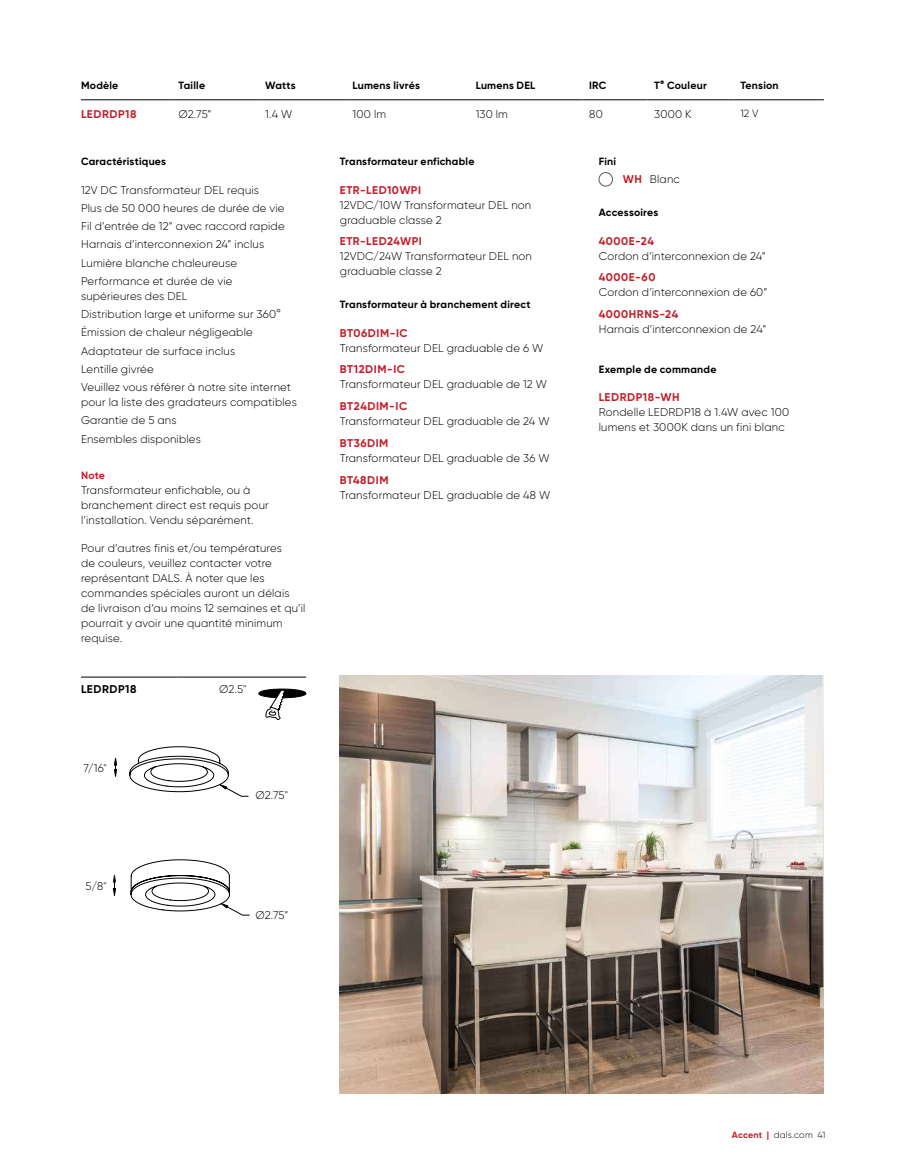
<style>
.page{position:relative;width:905px;height:1175px;background:#fff}
.page>*{position:absolute;margin:0;border:0;box-sizing:border-box;transform-origin:0 0}
.t1{font:300 11.25px/18.3px "Gilroy";letter-spacing:.015em;color:#000}
.t2{font:700 11.25px "Gilroy";letter-spacing:.045em;color:#c31f2a}
.t3{font:700 11.25px "Gilroy";letter-spacing:.045em;color:#000}
.t4{font:700 10.5px "Gilroy";letter-spacing:.02em;color:#000}
.t5{font:700 10.5px "Gilroy";color:#c31f2a}
.t6{font:300 10.5px "Gilroy";color:#000}
.t7{font:300 9px "Gilroy";letter-spacing:.02em;color:#000}
.s1{font-weight:700;color:#c31f2a}
</style>
<div class="page">
<div style="left:599px;top:172px;width:13px;height:14px;border:1px solid #58595b;border-radius:50%"></div>
<hr style="left:81px;top:99px;width:91px;height:1px;background:#000">
<hr style="left:172px;top:99px;width:86px;height:1px;background:#000">
<hr style="left:258px;top:99px;width:88px;height:1px;background:#000">
<hr style="left:346px;top:99px;width:123px;height:1px;background:#000">
<hr style="left:469px;top:99px;width:113px;height:1px;background:#000">
<hr style="left:582px;top:99px;width:65px;height:1px;background:#000">
<hr style="left:647px;top:99px;width:86px;height:1px;background:#000">
<hr style="left:733px;top:99px;width:91px;height:1px;background:#000">
<hr style="left:81px;top:677px;width:96px;height:1px;background:#000">
<hr style="left:177px;top:677px;width:129px;height:1px;background:#000">
<svg style="left:258px;top:688px;width:49px;height:32px"></svg>
<svg style="left:114px;top:757px;width:3px;height:20px"></svg>
<svg style="left:129px;top:746px;width:120px;height:51px"></svg>
<svg style="left:113px;top:874px;width:3px;height:22px"></svg>
<svg style="left:130px;top:859px;width:120px;height:56px"></svg>
<img style="left:340px;top:675px;width:484px;height:418px">
<p class="t4" style="left:81px;top:80px;width:39px">Modèle</p>
<p class="t4" style="left:178px;top:80px;width:28px">Taille</p>
<p class="t4" style="left:265px;top:80px;width:32px">Watts</p>
<p class="t4" style="left:352px;top:80px;width:69px">Lumens livrés</p>
<p class="t4" style="left:475px;top:80px;width:61px">Lumens DEL</p>
<p class="t4" style="left:589px;top:80px;width:19px">IRC</p>
<p class="t4" style="left:654px;top:80px;width:54px">T° Couleur</p>
<p class="t4" style="left:740px;top:80px;width:40px">Tension</p>
<p class="t2" style="left:81px;top:108px;width:57px">LEDRDP18</p>
<p class="t1" style="left:178px;top:105px;width:35px">Ø2.75”</p>
<p class="t1" style="left:265px;top:105px;width:29px">1.4 W</p>
<p class="t1" style="left:352px;top:105px;width:35px">100 lm</p>
<p class="t1" style="left:475px;top:105px;width:34px">130 lm</p>
<p class="t1" style="left:589px;top:105px;width:15px">80</p>
<p class="t1" style="left:654px;top:105px;width:39px">3000 K</p>
<p class="t6" style="left:740px;top:108px;width:20px">12 V</p>
<p class="t4" style="left:81px;top:156px;width:87px">Caractéristiques</p>
<p class="t1" style="left:81px;top:180px;width:205px">12V DC Transformateur DEL requis<br>Plus de 50 000 heures de durée de vie Fil d’entrée de 12” avec raccord rapide Harnais d’interconnexion 24” inclus Lumière blanche chaleureuse Performance et durée de vie</p>
<p class="t1" style="left:81px;top:287px;width:211px">supérieures des DEL<br>Distribution large et uniforme sur 360°<br>Émission de chaleur négligeable<br>Adaptateur de surface inclus<br>Lentille givrée<br>Veuillez vous référer à notre site internet</p>
<p class="t1" style="left:81px;top:393px;width:217px">pour la liste des gradateurs compatibles<br>Garantie de 5 ans<br>Ensembles disponibles</p>
<p class="t5" style="left:81px;top:470px;width:26px">Note</p>
<p class="t1" style="left:81px;top:482px;width:189px;line-height:15px">Transformateur enfichable, ou à branchement direct est requis pour l’installation. Vendu séparément.</p>
<p class="t1" style="left:81px;top:541px;width:226px;line-height:15px">Pour d’autres finis et/ou températures<br>de couleurs, veuillez contacter votre représentant DALS. À noter que les commandes spéciales auront un délais de livraison d’au moins 12 semaines et qu’il pourrait y avoir une quantité minimum requise.</p>
<p class="t3" style="left:81px;top:683px;width:57px">LEDRDP18</p>
<p class="t1" style="left:83px;top:759px;width:25px">7/16"</p>
<p class="t1" style="left:86px;top:876px;width:23px">5/8"</p>
<p class="t1" style="left:219px;top:679px;width:29px">Ø2.5"</p>
<p class="t1" style="left:255px;top:785px;width:34px">Ø2.75"</p>
<p class="t1" style="left:255px;top:906px;width:35px">Ø2.75”</p>
<p class="t4" style="left:340px;top:156px;width:136px">Transformateur enfichable</p>
<p class="t2" style="left:340px;top:184px;width:83px">ETR-LED10WPI</p>
<p class="t1" style="left:340px;top:197px;width:193px;line-height:15px">12VDC/10W Transformateur DEL non graduable classe 2</p>
<p class="t2" style="left:340px;top:236px;width:83px">ETR-LED24WPI</p>
<p class="t1" style="left:340px;top:249px;width:193px;line-height:15px">12VDC/24W Transformateur DEL non graduable classe 2</p>
<p class="t4" style="left:340px;top:300px;width:192px">Transformateur à branchement direct</p>
<p class="t2" style="left:340px;top:327px;width:69px">BT06DIM-IC</p>
<p class="t1" style="left:340px;top:339px;width:205px">Transformateur DEL graduable de 6 W</p>
<p class="t2" style="left:340px;top:364px;width:67px">BT12DIM-IC</p>
<p class="t1" style="left:340px;top:375px;width:208px">Transformateur DEL graduable de 12 W</p>
<p class="t2" style="left:340px;top:401px;width:69px">BT24DIM-IC</p>
<p class="t1" style="left:340px;top:412px;width:211px">Transformateur DEL graduable de 24 W</p>
<p class="t2" style="left:340px;top:438px;width:50px">BT36DIM</p>
<p class="t1" style="left:340px;top:449px;width:211px">Transformateur DEL graduable de 36 W</p>
<p class="t2" style="left:340px;top:474px;width:50px">BT48DIM</p>
<p class="t1" style="left:340px;top:486px;width:212px">Transformateur DEL graduable de 48 W</p>
<p class="t4" style="left:598px;top:156px;width:19px">Fini</p>
<p class="t1" style="left:623px;top:170px;width:59px"><span class="s1">WH</span> Blanc</p>
<p class="t4" style="left:598px;top:208px;width:61px">Accessoires</p>
<p class="t2" style="left:598px;top:235px;width:57px">4000E-24</p>
<p class="t1" style="left:598px;top:247px;width:168px">Cordon d’interconnexion de 24”</p>
<p class="t2" style="left:598px;top:272px;width:58px">4000E-60</p>
<p class="t1" style="left:598px;top:283px;width:170px">Cordon d’interconnexion de 60”</p>
<p class="t2" style="left:598px;top:309px;width:81px">4000HRNS-24</p>
<p class="t1" style="left:598px;top:320px;width:169px">Harnais d’interconnexion de 24”</p>
<p class="t4" style="left:598px;top:364px;width:119px">Exemple de commande</p>
<p class="t2" style="left:598px;top:392px;width:82px">LEDRDP18-WH</p>
<p class="t1" style="left:598px;top:405px;width:192px;line-height:15px">Rondelle LEDRDP18 à 1.4W avec 100 lumens et 3000K dans un fini blanc</p>
<p class="t7" style="left:731px;top:1129px;width:95px"><span class="s1">Accent |</span> dals.com 41</p>
</div>
